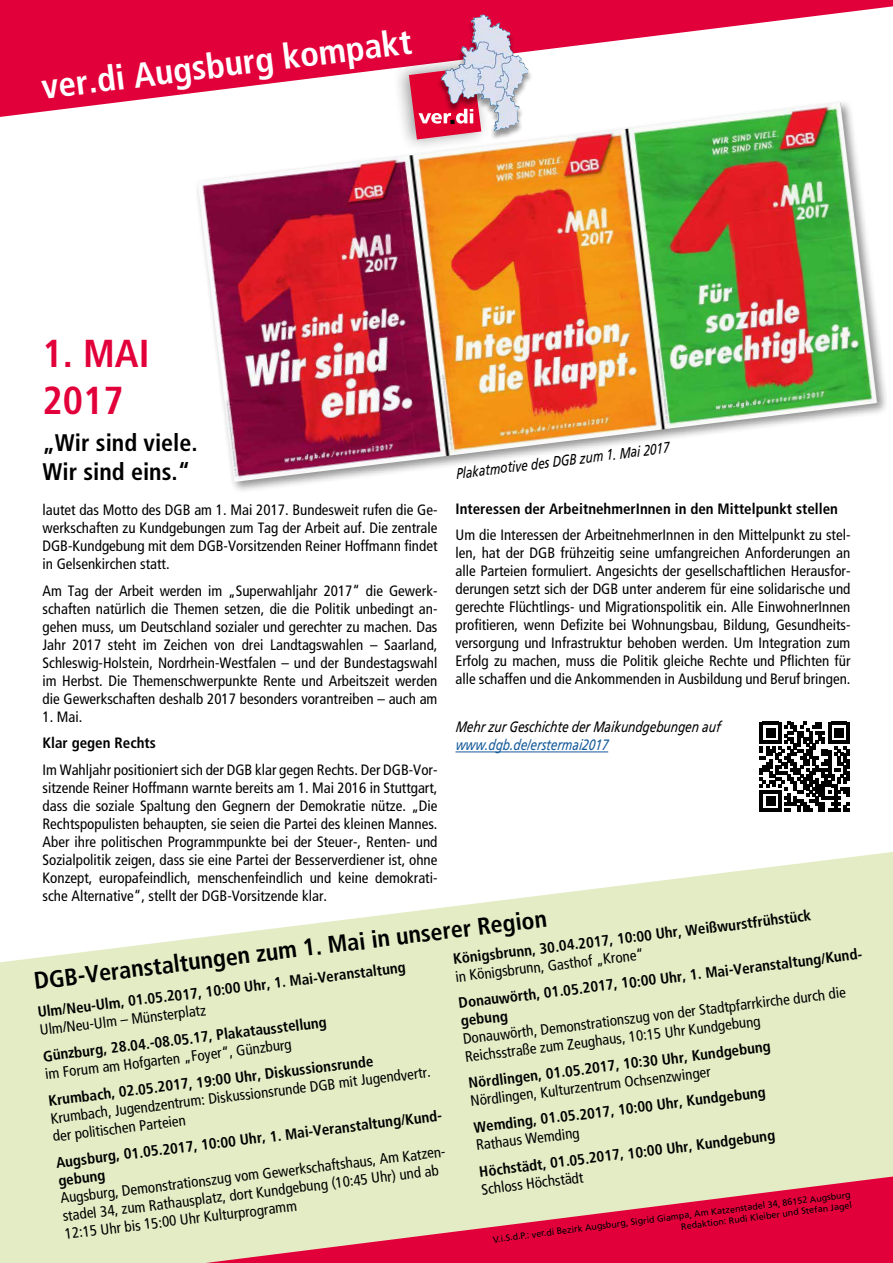
<style>
.page{position:relative;width:893px;height:1263px;background:#fff}
.page>*{position:absolute;margin:0;border:0;box-sizing:border-box;transform-origin:0 0}
.t1{font:700 condensed 39px/46.8px "Frutiger";color:#e2003b}
.t2{font:700 condensed 35.1px "Frutiger";color:#fff}
.t3{font:700 condensed 24px/28.8px "Frutiger";color:#000}
.t4{font:condensed 15px/18px "Frutiger";color:#000;text-align:justify}
.t5{font:700 condensed 15px/18px "Frutiger";color:#000}
.t6{font:italic condensed 15px "Frutiger";color:#000}
.t7{font:italic condensed 15px "Frutiger";color:#165b9a}
.t8{font:9px/10.4px "Frutiger";color:#000;text-align:right}
</style>
<div class="page">
<svg style="left:0;top:852px;width:893px;height:411px;fill:#e3ecc5"></svg>
<svg style="left:206px;top:1176px;width:687px;height:87px;background:#e27680"></svg>
<svg style="left:0;top:0;width:893px;height:117px;fill:#e2003b"></svg>
<div style="left:392px;top:53px;width:99px;height:99px;background:#000;opacity:.4"></div>
<svg style="left:409px;top:67px;width:28px;height:32px"></svg>
<div style="left:437px;top:15px;width:96px;height:125px;background:#000;opacity:.42"></div>
<img style="left:461px;top:15px;width:22px;height:49px">
<svg style="left:760px;top:722px;width:90px;height:90px"></svg>
<div style="left:194px;top:99px;width:695px;height:395px;background:#000;opacity:.43"></div>
<img style="left:197px;top:103px;width:680px;height:379px">
<hr style="left:455px;top:751px;width:153px;height:1px;background:#165b9a">
<h2 class="t2" style="left:39px;top:66px;width:374px;rotate:-7deg">ver.di Augsburg kompakt</h2>
<h1 class="t1" style="left:43px;top:330px;width:109px">1. MAI<br>2017</h1>
<h3 class="t3" style="left:43px;top:429px;width:157px">„Wir sind viele.<br>Wir sind eins.“</h3>
<p class="t4" style="left:43px;top:501px;width:396px">lautet das Motto des DGB am 1. Mai 2017. Bundesweit rufen die Ge&shy;werkschaften zu Kundgebungen zum Tag der Arbeit auf. Die zentrale DGB-Kundgebung mit dem DGB-Vorsitzenden Reiner Hoffmann findet in Gelsenkirchen statt.</p>
<p class="t4" style="left:43px;top:582px;width:396px">Am Tag der Arbeit werden im „Superwahljahr 2017“ die Gewerk&shy;schaften natürlich die Themen setzen, die die Politik unbedingt an&shy;gehen muss, um Deutschland sozialer und gerechter zu machen. Das Jahr 2017 steht im Zeichen von drei Landtagswahlen – Saarland, Schleswig-Holstein, Nordrhein-Westfalen – und der Bundestagswahl im Herbst. Die Themenschwerpunkte Rente und Arbeitszeit werden die Gewerkschaften deshalb 2017 besonders vorantreiben – auch am</p>
<p class="t4" style="left:43px;top:708px;width:41px">1. Mai.</p>
<p class="t5" style="left:43px;top:734px;width:115px">Klar gegen Rechts</p>
<p class="t4" style="left:43px;top:761px;width:396px">Im Wahljahr positioniert sich der DGB klar gegen Rechts. Der DGB-Vor&shy;sitzende Reiner Hoffmann warnte bereits am 1. Mai 2016 in Stuttgart, dass die soziale Spaltung den Gegnern der Demokratie nütze. „Die Rechtspopulisten behaupten, sie seien die Partei des kleinen Mannes.<br>Aber ihre politischen Programmpunkte bei der Steuer-, Renten- und Sozialpolitik zeigen, dass sie eine Partei der Besserverdiener ist, ohne Konzept, europafeindlich, menschenfeindlich und keine demokrati&shy;sche Alternative“, stellt der DGB-Vorsitzende klar.</p>
<p class="t6" style="left:455px;top:465px;width:217px;rotate:-7deg">Plakatmotive des DGB zum 1. Mai 2017</p>
<p class="t5" style="left:455px;top:500px;width:384px">Interessen der ArbeitnehmerInnen in den Mittelpunkt stellen</p>
<p class="t4" style="left:455px;top:526px;width:396px">Um die Interessen der ArbeitnehmerInnen in den Mittelpunkt zu stel&shy;len, hat der DGB frühzeitig seine umfangreichen Anforderungen an alle Parteien formuliert. Angesichts der gesellschaftlichen Herausfor&shy;derungen setzt sich der DGB unter anderem für eine solidarische und gerechte Flüchtlings- und Migrationspolitik ein. Alle EinwohnerInnen profitieren, wenn Defizite bei Wohnungsbau, Bildung, Gesundheits&shy;versorgung und Infrastruktur behoben werden. Um Integration zum Erfolg zu machen, muss die Politik gleiche Rechte und Pflichten für alle schaffen und die Ankommenden in Ausbildung und Beruf bringen.</p>
<p class="t6" style="left:455px;top:718px;width:266px">Mehr zur Geschichte der Maikundgebungen auf</p>
<p class="t7" style="left:455px;top:736px;width:154px">www.dgb.de/erstermai2017</p>
<p class="t5" style="left:452px;top:950px;width:362px;rotate:-7deg">Königsbrunn, 30.04.2017, 10:00 Uhr, Weißwurstfrühstück</p>
<h3 class="t3" style="left:32px;top:967px;width:518px;rotate:-7deg">DGB-Veranstaltungen zum 1. Mai in unserer Region</h3>
<p class="t4" style="left:454px;top:968px;width:191px;rotate:-7deg">in Königsbrunn, Gasthof „Krone“</p>
<p class="t5" style="left:458px;top:994px;width:411px;rotate:-7deg">Donauwörth, 01.05.2017, 10:00 Uhr, 1. Mai-Veranstaltung/Kund&shy;gebung</p>
<p class="t5" style="left:37px;top:1003px;width:372px;rotate:-7deg">Ulm/Neu-Ulm, 01.05.2017, 10:00 Uhr, 1. Mai-Veranstaltung</p>
<p class="t4" style="left:462px;top:1030px;width:387px;rotate:-7deg">Donauwörth, Demonstrationszug von der Stadtpfarrkirche durch die<br>Reichsstraße zum Zeughaus, 10:15 Uhr Kundgebung</p>
<p class="t4" style="left:39px;top:1021px;width:169px;rotate:-7deg">Ulm/Neu-Ulm – Münsterplatz</p>
<p class="t5" style="left:42px;top:1047px;width:287px;rotate:-7deg">Günzburg, 28.04.-08.05.17, Plakatausstellung</p>
<p class="t4" style="left:44px;top:1065px;width:249px;rotate:-7deg">im Forum am Hofgarten „Foyer“, Günzburg</p>
<p class="t5" style="left:467px;top:1074px;width:306px;rotate:-7deg">Nördlingen, 01.05.2017, 10:30 Uhr, Kundgebung</p>
<p class="t5" style="left:47px;top:1091px;width:329px;rotate:-7deg">Krumbach, 02.05.2017, 19:00 Uhr, Diskussionsrunde</p>
<p class="t4" style="left:50px;top:1109px;width:384px;rotate:-7deg">Krumbach, Jugendzentrum: Diskussionsrunde DGB mit Jugendvertr. der politischen Parteien</p>
<p class="t4" style="left:470px;top:1092px;width:243px;rotate:-7deg">Nördlingen, Kulturzentrum Ochsenzwinger</p>
<p class="t5" style="left:473px;top:1118px;width:295px;rotate:-7deg">Wemding, 01.05.2017, 10:00 Uhr, Kundgebung</p>
<p class="t4" style="left:475px;top:1136px;width:106px;rotate:-7deg">Rathaus Wemding</p>
<p class="t5" style="left:55px;top:1154px;width:393px;rotate:-7deg">Augsburg, 01.05.2017, 10:00 Uhr, 1. Mai-Veranstaltung/Kund&shy;gebung</p>
<p class="t5" style="left:478px;top:1163px;width:299px;rotate:-7deg">Höchstädt, 01.05.2017, 10:00 Uhr, Kundgebung</p>
<p class="t4" style="left:59px;top:1189px;width:392px;text-align:left;rotate:-7deg">Augsburg, Demonstrationszug vom Gewerkschaftshaus, Am Katzen&shy;stadel 34, zum Rathausplatz, dort Kundgebung (10:45 Uhr) und ab<br>12:15 Uhr bis 15:00 Uhr Kulturprogramm</p>
<p class="t4" style="left:480px;top:1180px;width:104px;rotate:-7deg">Schloss Höchstädt</p>
<p class="t8" style="left:492px;top:1234px;width:362px;rotate:-7deg">V.i.S.d.P.: ver.di Bezirk Augsburg, Sigrid Giampa, Am Katzenstadel 34, 86152 Augsburg<br>Redaktion: Rudi Kleiber und Stefan Jagel</p>
</div>
